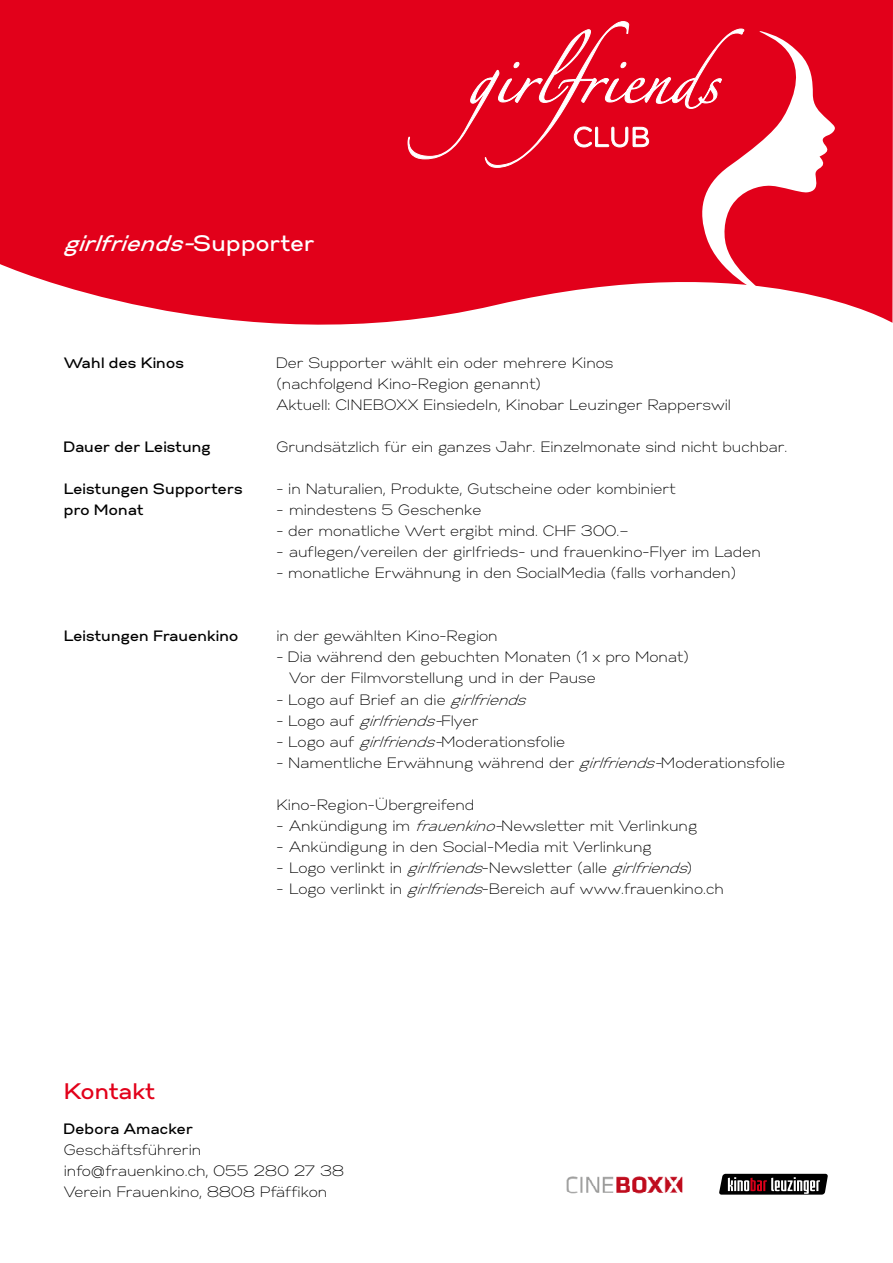
<style>
.page{position:relative;width:893px;height:1263px;background:#fff}
.page>*{position:absolute;margin:0;border:0;box-sizing:border-box;transform-origin:0 0}
.t1{font:italic 22.5px "Gabriel Sans Medium";color:#fff}
.t2{font:22.5px "Gabriel Sans Medium";color:#e2001a}
.t3{font:15px/21px "Gabriel Sans Light";color:#000}
.t4{font:15px "Gabriel Sans Medium";color:#000}
.s1{font-style:normal}
.s2{font-style:italic}
</style>
<div class="page">
<svg style="left:719px;top:1174px;width:109px;height:20px;background:#4f4344"></svg>
<img style="left:566px;top:1176px;width:117px;height:18px">
<svg style="left:0;top:0;width:893px;height:325px;background:#e4182f"></svg>
<svg style="left:407px;top:21px;width:337px;height:147px;background:#e41931"></svg>
<svg style="left:698px;top:31px;width:138px;height:264px"></svg>
<h1 class="t1" style="left:64px;top:230px;width:252px">girlfriends-<span class="s1">S u p p o r t e r</span></h1>
<p class="t4" style="left:64px;top:355px;width:122px">Wahl des Kinos</p>
<p class="t3" style="left:276px;top:353px;width:456px">Der Supporter wählt ein oder mehrere Kinos<br>(nachfolgend Kino-Region genannt)<br>Aktuell: CINEBOXX Einsiedeln, Kinobar Leuzinger Rapperswil</p>
<p class="t4" style="left:64px;top:439px;width:149px">Dauer der Leistung</p>
<p class="t3" style="left:276px;top:437px;width:512px">Grundsätzlich für ein ganzes Jahr. Einzelmonate sind nicht buchbar.</p>
<p class="t4" style="left:64px;top:481px;width:180px">Leistungen Supporters</p>
<p class="t3" style="left:276px;top:479px;width:401px">- in Naturalien, Produkte, Gutscheine oder kombiniert</p>
<p class="t4" style="left:64px;top:502px;width:81px">pro Monat</p>
<p class="t3" style="left:276px;top:500px;width:206px">- mindestens 5 Geschenke</p>
<p class="t3" style="left:276px;top:521px;width:354px">- der monatliche Wert ergibt mind. CHF 300.–</p>
<p class="t3" style="left:276px;top:542px;width:486px">- auflegen/vereilen der girlfrieds- und frauenkino-Flyer im Laden</p>
<p class="t3" style="left:276px;top:563px;width:461px">- monatliche Erwähnung in den SocialMedia (falls vorhanden)</p>
<p class="t4" style="left:64px;top:628px;width:176px">Leistungen Frauenkino</p>
<p class="t3" style="left:276px;top:626px;width:223px">in der gewählten Kino-Region</p>
<p class="t3" style="left:289px;top:647px;width:401px;text-indent:-13px">- Dia während den gebuchten Monaten (1 x pro Monat)<br>Vor der Filmvorstellung und in der Pause</p>
<p class="t3" style="left:276px;top:689px;width:257px">- Logo auf Brief an die <span class="s2">girlfriends</span></p>
<p class="t3" style="left:276px;top:710px;width:204px">- Lo g o a u f <span class="s2">girlfriends-</span>F l ye r</p>
<p class="t3" style="left:276px;top:731px;width:290px">- Logo auf <span class="s2">girlfriends-</span>Moderationsfolie</p>
<p class="t3" style="left:276px;top:752px;width:510px">- Namentliche Erwähnung während der <span class="s2">girlfriends-</span>Moderationsfolie</p>
<p class="t3" style="left:276px;top:794px;width:199px">Kino-Region-Übergreifend</p>
<p class="t3" style="left:276px;top:815px;width:422px">- Ankündigung im <span class="s2">frauenkino-</span>Newsletter mit Verlinkung</p>
<p class="t3" style="left:276px;top:836px;width:377px">- Ankündigung in den Social-Media mit Verlinkung</p>
<p class="t3" style="left:276px;top:857px;width:418px">- Logo verlinkt in <span class="s2">girlfriends</span>-Newsletter (alle <span class="s2">girlfriends</span>)</p>
<p class="t3" style="left:276px;top:878px;width:449px">- Logo verlinkt in <span class="s2">girlfriends</span>-Bereich auf www.frauenkino.ch</p>
<h1 class="t2" style="left:64px;top:1078px;width:93px">Kontakt</h1>
<p class="t4" style="left:64px;top:1120px;width:131px">Debora Amacker</p>
<p class="t3" style="left:64px;top:1139px;width:282px">Geschäftsführerin info@frauenkino.ch, 055 280 27 38<br>Verein Frauenkino, 8808 Pfäffikon</p>
</div>
